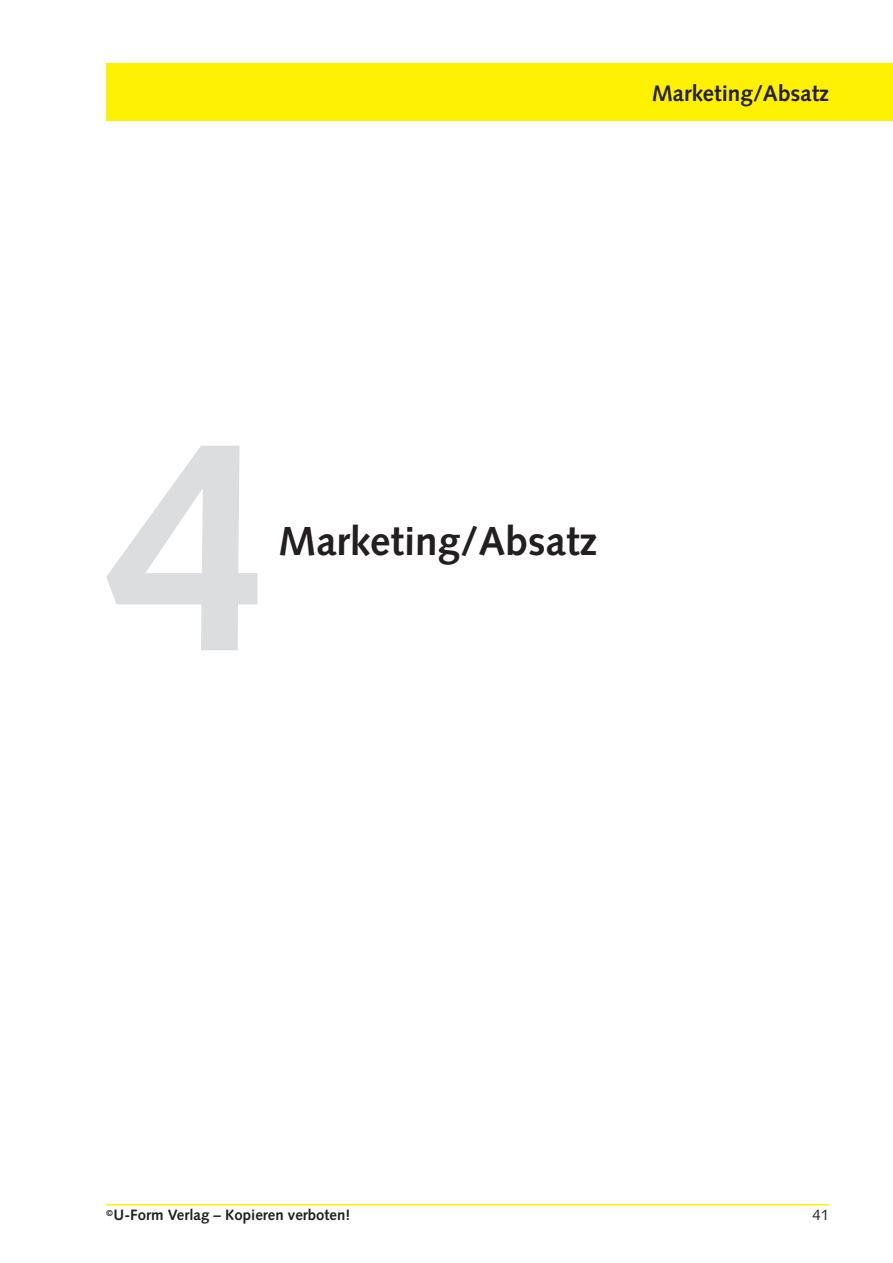
<style>
.page{position:relative;width:893px;height:1263px;background:#fff}
.page>*{position:absolute;margin:0;border:0;box-sizing:border-box;transform-origin:0 0}
.t1{font:700 300px "Syntax LT Std";color:#dcdddf}
.t2{font:700 40.5px "Syntax LT Std";color:#231f20}
.t3{font:700 22.5px "Syntax LT Std";color:#231f20}
.t4{font:700 15px "Syntax LT Std";color:#231f20}
.t5{font:15px "Syntax LT Std";color:#231f20}
</style>
<div class="page">
<hr style="left:106px;top:1204px;width:723px;height:1px;background:#fff101">
<div style="left:106px;top:64px;width:787px;height:57px;background:#fff101"></div>
<h3 class="t3" style="left:652px;top:80px;width:179px">Marketing/Absatz</h3>
<h1 class="t1" style="left:106px;top:375px;width:168px">4</h1>
<h2 class="t2" style="left:278px;top:517px;width:321px">Marketing/Absatz</h2>
<p class="t4" style="left:106px;top:1207px;width:246px"><sup>©</sup>U-Form Verlag – Kopieren verboten!</p>
<p class="t5" style="left:812px;top:1206px;width:18px">41</p>
</div>
